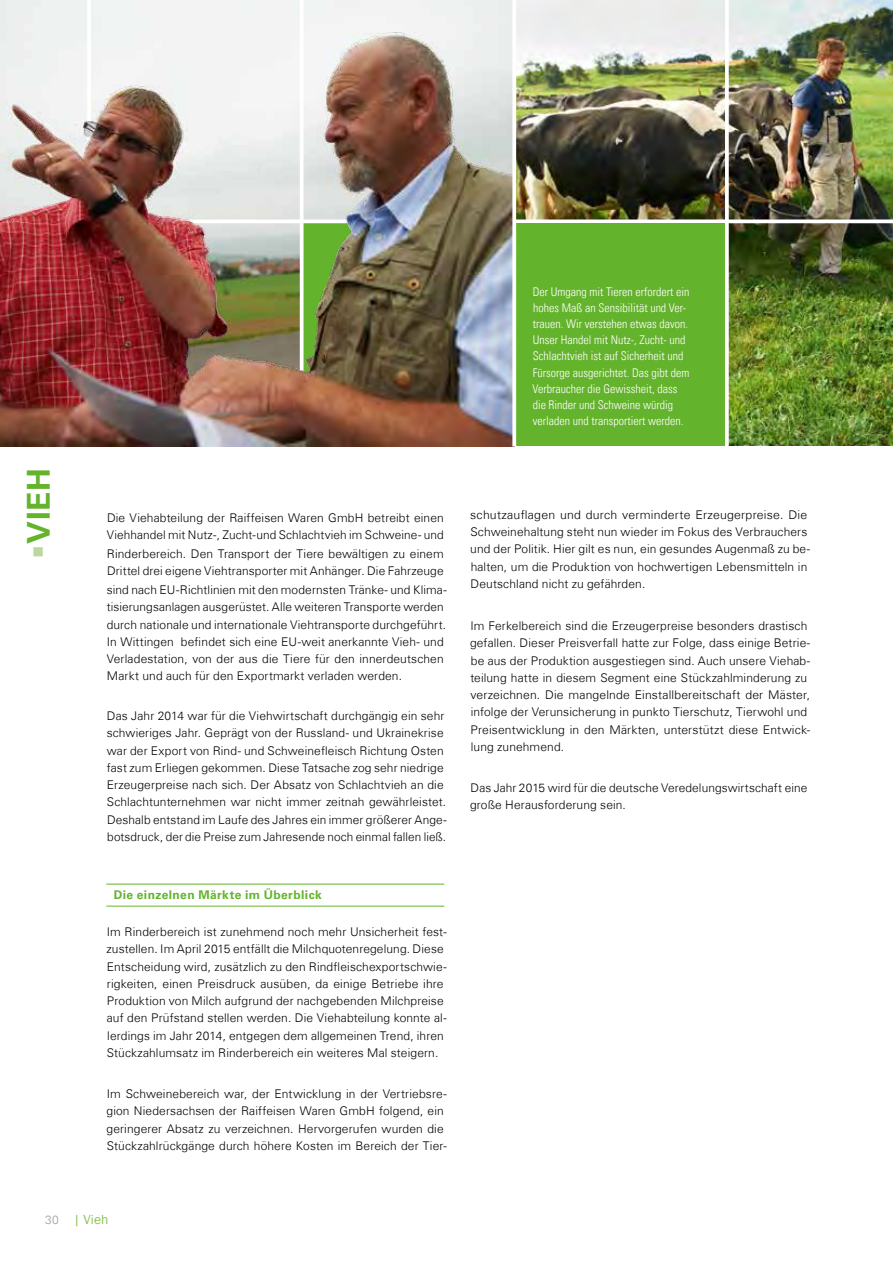
<style>
.page{position:relative;width:893px;height:1263px;background:#fff}
.page>*{position:absolute;margin:0;border:0;box-sizing:border-box;transform-origin:0 0}
.t1{font:700 31.5px "Univers LT Std";color:#64b32c}
.t2{font:13.5px "Franklin Gothic";color:#8dc156}
.t3{font:300 12px/17.2px "Univers Com 45";letter-spacing:.01em;color:#000}
.t4{font:12px/16.2px "Univers Com 47 Light Cond";color:#fff}
.t5{font:700 12px "Univers LT Std";letter-spacing:.035em;color:#64b32c}
.s1{font-family:"Univers Com 45";font-weight:300;font-size:12px;color:#9c9d9d}
</style>
<div class="page">
<img style="left:516px;top:0;width:377px;height:446px">
<svg style="left:516px;top:219px;width:377px;height:4px"></svg>
<hr style="left:106px;top:884px;width:338px;height:1px;background:#64b32c">
<hr style="left:106px;top:906px;width:338px;height:1px;background:#64b32c">
<img style="left:0;top:0;width:512px;height:446px">
<div style="left:514px;top:223px;width:213px;height:223px;background:#64b32c"></div>
<svg style="left:512px;top:71px;width:4px;height:375px"></svg>
<svg style="left:725px;top:0;width:4px;height:446px"></svg>
<h1 class="t1" style="left:20px;top:544px;width:76px;rotate:-90deg">VIEH</h1>
<p class="t4" style="left:533px;top:283px;width:158px">Der Umgang mit Tieren erfordert ein hohes Maß an Sensibilität und Ver&shy;trauen. Wir verstehen etwas davon.<br>Unser Handel mit Nutz-, Zucht- und Schlachtvieh ist auf Sicherheit und Fürsorge ausgerichtet. Das gibt dem Verbraucher die Gewissheit, dass die Rinder und Schweine würdig verladen und transportiert werden.</p>
<p class="t3" style="left:107px;top:509px;width:338px">Die Viehabteilung der Raiffeisen Waren GmbH betreibt einen<br>Viehhandel mit Nutz-, Zucht-und Schlachtvieh im Schweine- und</p>
<p class="t3" style="left:107px;top:545px;width:338px">Rinderbereich. Den Transport der Tiere bewältigen zu einem<br>Drittel drei eigene Viehtransporter mit Anhänger. Die Fahrzeuge</p>
<p class="t3" style="left:107px;top:581px;width:341px">sind nach EU-Richtlinien mit den modernsten Tränke- und Klima&shy;tisierungsanlagen ausgerüstet. Alle weiteren Transporte werden durch nationale und internationale Viehtransporte durchgeführt.<br>In Wittingen befindet sich eine EU-weit anerkannte Vieh- und Verladestation, von der aus die Tiere für den innerdeutschen Markt und auch für den Exportmarkt verladen werden.</p>
<p class="t3" style="left:107px;top:707px;width:342px">Das Jahr 2014 war für die Viehwirtschaft durchgängig ein sehr schwieriges Jahr. Geprägt von der Russland- und Ukrainekrise war der Export von Rind- und Schweinefleisch Richtung Osten fast zum Erliegen gekommen. Diese Tatsache zog sehr niedrige Erzeugerpreise nach sich. Der Absatz von Schlachtvieh an die Schlachtunternehmen war nicht immer zeitnah gewährleistet.<br>Deshalb entstand im Laufe des Jahres ein immer größerer Ange&shy;botsdruck, der die Preise zum Jahresende noch einmal fallen ließ.</p>
<p class="t5" style="left:114px;top:888px;width:210px">Die einzelnen Märkte im Überblick</p>
<p class="t3" style="left:107px;top:923px;width:342px">Im Rinderbereich ist zunehmend noch mehr Unsicherheit fest&shy;zustellen. Im April 2015 entfällt die Milchquotenregelung. Diese Entscheidung wird, zusätzlich zu den Rindfleischexportschwie&shy;rigkeiten, einen Preisdruck ausüben, da einige Betriebe ihre Produktion von Milch aufgrund der nachgebenden Milchpreise auf den Prüfstand stellen werden. Die Viehabteilung konnte al&shy;lerdings im Jahr 2014, entgegen dem allgemeinen Trend, ihren Stückzahlumsatz im Rinderbereich ein weiteres Mal steigern.</p>
<p class="t3" style="left:107px;top:1085px;width:342px">Im Schweinebereich war, der Entwicklung in der Vertriebsre&shy;gion Niedersachsen der Raiffeisen Waren GmbH folgend, ein geringerer Absatz zu verzeichnen. Hervorgerufen wurden die Stückzahlrückgänge durch höhere Kosten im Bereich der Tier-</p>
<p class="t3" style="left:470px;top:506px;width:341px">schutzauflagen und durch verminderte Erzeugerpreise. Die Schweinehaltung steht nun wieder im Fokus des Verbrauchers und der Politik. Hier gilt es nun, ein gesundes Augenmaß zu be&shy;halten, um die Produktion von hochwertigen Lebensmitteln in Deutschland nicht zu gefährden.</p>
<p class="t3" style="left:470px;top:617px;width:342px">Im Ferkelbereich sind die Erzeugerpreise besonders drastisch gefallen. Dieser Preisverfall hatte zur Folge, dass einige Betrie&shy;be aus der Produktion ausgestiegen sind. Auch unsere Viehab&shy;teilung hatte in diesem Segment eine Stückzahlminderung zu verzeichnen. Die mangelnde Einstallbereitschaft der Mäster, infolge der Verunsicherung in punkto Tierschutz, Tierwohl und Preisentwicklung in den Märkten, unterstützt diese Entwick&shy;lung zunehmend.</p>
<p class="t3" style="left:470px;top:779px;width:339px">Das Jahr 2015 wird für die deutsche Veredelungswirtschaft eine große Herausforderung sein.</p>
<p class="t2" style="left:45px;top:1211px;width:65px"><span class="s1">30</span> | Vieh</p>
</div>
